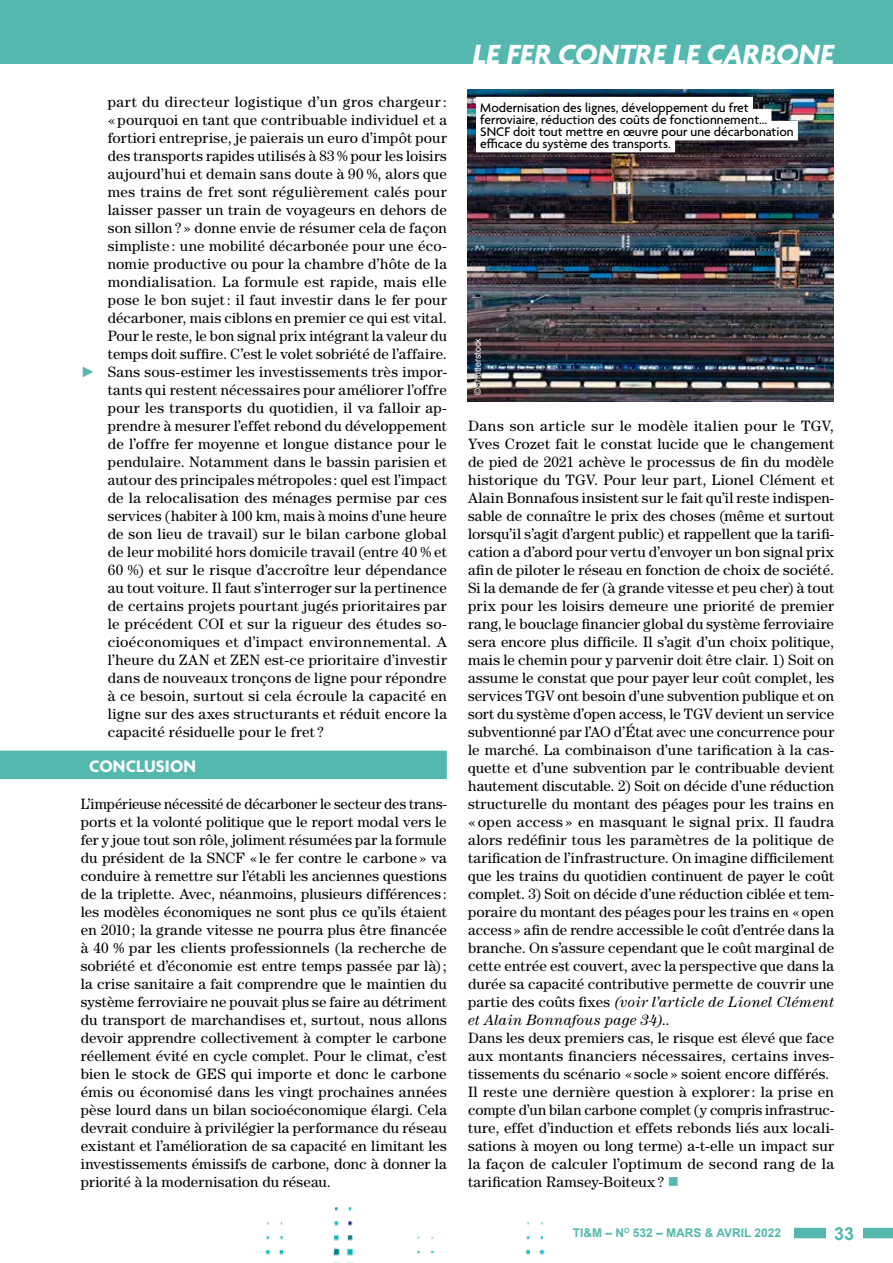
<style>
.page{position:relative;width:893px;height:1263px;background:#fff}
.page>*{position:absolute;margin:0;border:0;box-sizing:border-box;transform-origin:0 0}
.t1{font:italic 700 30px "Agenda";color:#fff}
.t2{font:700 18px "Agenda";letter-spacing:.005em;color:#fff}
.t3{font:700 18px "Arial";color:#54b8ae}
.t4{font:15px/18px "Century Std";letter-spacing:.01em;color:#000;text-align:justify}
.t5{font:15px "Century Std";letter-spacing:.03em;color:#000}
.t6{font:500 13.5px/12px "Agenda";color:#000}
.t7{font:700 12px "Arial";color:#54b8ae}
.t8{font:9px "Arial";color:#fff}
.s1{font-family:"Arial";color:#54b8ae}
.s2{font-style:italic}
.s3{color:#54b8ae}
</style>
<div class="page">
<div style="left:0;top:0;width:893px;height:64px;background:#54b8ae"></div>
<div style="left:628px;top:1228px;width:265px;height:10px;background:#54b8ae"></div>
<div style="left:826px;top:1216px;width:36px;height:34px;background:#fff"></div>
<div style="left:482px;top:1216px;width:312px;height:34px;background:#fff"></div>
<div style="left:0;top:751px;width:447px;height:28px;background:#54b8ae"></div>
<img style="left:468px;top:89px;width:365px;height:312px">
<img style="left:265px;top:1207px;width:280px;height:56px">
<div style="left:476px;top:97px;width:277px;height:19px;background:#fff"></div>
<div style="left:476px;top:109px;width:295px;height:19px;background:#fff"></div>
<div style="left:476px;top:121px;width:322px;height:19px;background:#fff"></div>
<div style="left:476px;top:133px;width:199px;height:19px;background:#fff"></div>
<p class="t5" style="left:108px;top:93px;width:341px">part du directeur logistique d’un gros chargeur:</p>
<p class="t4" style="left:108px;top:111px;width:341px">« pourquoi en tant que contribuable individuel et a</p>
<p class="t4" style="left:108px;top:129px;width:340px">fortiori entreprise, je paierais un euro d’impôt pour</p>
<p class="t4" style="left:108px;top:147px;width:340px">des transports rapides utilisés à 83 % pour les loisirs</p>
<p class="t4" style="left:108px;top:165px;width:341px">aujourd’hui et demain sans doute à 90 %, alors que</p>
<p class="t4" style="left:108px;top:183px;width:341px">mes trains de fret sont régulièrement calés pour</p>
<p class="t4" style="left:108px;top:201px;width:341px">laisser passer un train de voyageurs en dehors de</p>
<p class="t4" style="left:108px;top:219px;width:341px">son sillon ? » donne envie de résumer cela de façon</p>
<p class="t4" style="left:108px;top:237px;width:340px">simpliste : une mobilité décarbonée pour une éco-</p>
<p class="t4" style="left:108px;top:255px;width:341px">nomie productive ou pour la chambre d’hôte de la</p>
<p class="t5" style="left:108px;top:273px;width:341px">mondialisation. La formule est rapide, mais elle</p>
<p class="t4" style="left:108px;top:291px;width:341px">pose le bon sujet: il faut investir dans le fer pour</p>
<p class="t4" style="left:108px;top:309px;width:341px">décarboner, mais ciblons en premier ce qui est vital.</p>
<p class="t4" style="left:108px;top:327px;width:341px">Pour le reste, le bon signal prix intégrant la valeur du</p>
<p class="t4" style="left:108px;top:345px;width:341px">temps doit suffire. C’est le volet sobriété de l’affaire.</p>
<p class="t4" style="left:81px;top:363px;width:368px"><span class="s1">►</span> Sans sous-estimer les investissements très impor-</p>
<p class="t4" style="left:108px;top:381px;width:341px">tants qui restent nécessaires pour améliorer l’offre</p>
<p class="t4" style="left:108px;top:399px;width:341px">pour les transports du quotidien, il va falloir ap-</p>
<p class="t4" style="left:108px;top:417px;width:341px">prendre à mesurer l’effet rebond du développement</p>
<p class="t4" style="left:108px;top:435px;width:341px">de l’offre fer moyenne et longue distance pour le</p>
<p class="t4" style="left:108px;top:453px;width:341px">pendulaire. Notamment dans le bassin parisien et</p>
<p class="t4" style="left:108px;top:471px;width:341px">autour des principales métropoles : quel est l’impact</p>
<p class="t4" style="left:108px;top:489px;width:341px">de la relocalisation des ménages permise par ces</p>
<p class="t4" style="left:108px;top:507px;width:341px">services (habiter à 100 km, mais à moins d’une heure</p>
<p class="t4" style="left:108px;top:525px;width:340px">de son lieu de travail) sur le bilan carbone global</p>
<p class="t4" style="left:108px;top:543px;width:340px">de leur mobilité hors domicile travail (entre 40 % et</p>
<p class="t4" style="left:108px;top:561px;width:341px">60 %) et sur le risque d’accroître leur dépendance</p>
<p class="t4" style="left:108px;top:579px;width:340px">au tout voiture. Il faut s’interroger sur la pertinence</p>
<p class="t4" style="left:108px;top:597px;width:340px">de certains projets pourtant jugés prioritaires par</p>
<p class="t4" style="left:108px;top:615px;width:341px">le précédent COI et sur la rigueur des études so-</p>
<p class="t4" style="left:108px;top:633px;width:341px">cioéconomiques et d’impact environnemental. A</p>
<p class="t4" style="left:108px;top:651px;width:341px">l’heure du ZAN et ZEN est-ce prioritaire d’investir</p>
<p class="t4" style="left:108px;top:669px;width:340px">dans de nouveaux tronçons de ligne pour répondre</p>
<p class="t4" style="left:108px;top:687px;width:341px">à ce besoin, surtout si cela écroule la capacité en</p>
<p class="t4" style="left:108px;top:705px;width:341px">ligne sur des axes structurants et réduit encore la</p>
<p class="t4" style="left:108px;top:723px;width:217px">capacité résiduelle pour le fret ?</p>
<p class="t2" style="left:89px;top:756px;width:108px">CONCLUSION</p>
<p class="t4" style="left:81px;top:795px;width:368px">L’impérieuse nécessité de décarboner le secteur des trans&shy;ports et la volonté politique que le report modal vers le fer y joue tout son rôle, joliment résumées par la formule du président de la SNCF « le fer contre le carbone » va conduire à remettre sur l’établi les anciennes questions de la triplette. Avec, néanmoins, plusieurs différences : les modèles économiques ne sont plus ce qu’ils étaient en 2010; la grande vitesse ne pourra plus être financée à 40 % par les clients professionnels (la recherche de sobriété et d’économie est entre temps passée par là); la crise sanitaire a fait comprendre que le maintien du système ferroviaire ne pouvait plus se faire au détriment du transport de marchandises et, surtout, nous allons devoir apprendre collectivement à compter le carbone réellement évité en cycle complet. Pour le climat, c’est bien le stock de GES qui importe et donc le carbone émis ou économisé dans les vingt prochaines années pèse lourd dans un bilan socioéconomique élargi. Cela devrait conduire à privilégier la performance du réseau existant et l’amélioration de sa capacité en limitant les investissements émissifs de carbone, donc à donner la priorité à la modernisation du réseau.</p>
<h1 class="t1" style="left:473px;top:38px;width:363px">LE FER CONTRE LE CARBONE</h1>
<p class="t6" style="left:480px;top:103px;width:315px">Modernisation des lignes, développement du fret ferroviaire, réduction des coûts de fonctionnement… SNCF doit tout mettre en œuvre pour une décarbonation efficace du système des transports.</p>
<p class="t8" style="left:472px;top:395px;width:58px;rotate:-90deg">©Shutterstock</p>
<p class="t4" style="left:468px;top:417px;width:368px;text-align:left">Dans son article sur le modèle italien pour le TGV, Yves Crozet fait le constat lucide que le changement de pied de 2021 achève le processus de fin du modèle historique du TGV. Pour leur part, Lionel Clément et Alain Bonnafous insistent sur le fait qu’il reste indispen&shy;sable de connaître le prix des choses (même et surtout lorsqu’il s’agit d’argent public) et rappellent que la tarifi&shy;cation a d’abord pour vertu d’envoyer un bon signal prix afin de piloter le réseau en fonction de choix de société.<br>Si la demande de fer (à grande vitesse et peu cher) à tout prix pour les loisirs demeure une priorité de premier rang, le bouclage financier global du système ferroviaire sera encore plus difficile. Il s’agit d’un choix politique, mais le chemin pour y parvenir doit être clair. 1) Soit on assume le constat que pour payer leur coût complet, les services TGV ont besoin d’une subvention publique et on sort du système d’open access, le TGV devient un service subventionné par l’AO d’État avec une concurrence pour le marché. La combinaison d’une tarification à la cas&shy;quette et d’une subvention par le contribuable devient hautement discutable. 2) Soit on décide d’une réduction structurelle du montant des péages pour les trains en « open access » en masquant le signal prix. Il faudra alors redéfinir tous les paramètres de la politique de tarification de l’infrastructure. On imagine difficilement que les trains du quotidien continuent de payer le coût complet. 3) Soit on décide d’une réduction ciblée et tem&shy;poraire du montant des péages pour les trains en «open access» afin de rendre accessible le coût d’entrée dans la branche. On s’assure cependant que le coût marginal de cette entrée est couvert, avec la perspective que dans la durée sa capacité contributive permette de couvrir une partie des coûts fixes <span class="s2">(voir l’article de Lionel Clément et Alain Bonnafous page 34)</span>..<br>Dans les deux premiers cas, le risque est élevé que face aux montants financiers nécessaires, certains inves&shy;tissements du scénario « socle» soient encore différés.<br>Il reste une dernière question à explorer: la prise en compte d’un bilan carbone complet (y compris infrastruc&shy;ture, effet d’induction et effets rebonds liés aux locali&shy;sations à moyen ou long terme) a-t-elle un impact sur la façon de calculer l’optimum de second rang de la tarification Ramsey-Boiteux? <span class="s3">■</span></p>
<p class="t7" style="left:573px;top:1225px;width:210px">TI&amp;M – N<sup>O</sup> 532 – MARS &amp; AVRIL 2022</p>
<p class="t3" style="left:834px;top:1221px;width:22px">33</p>
</div>
